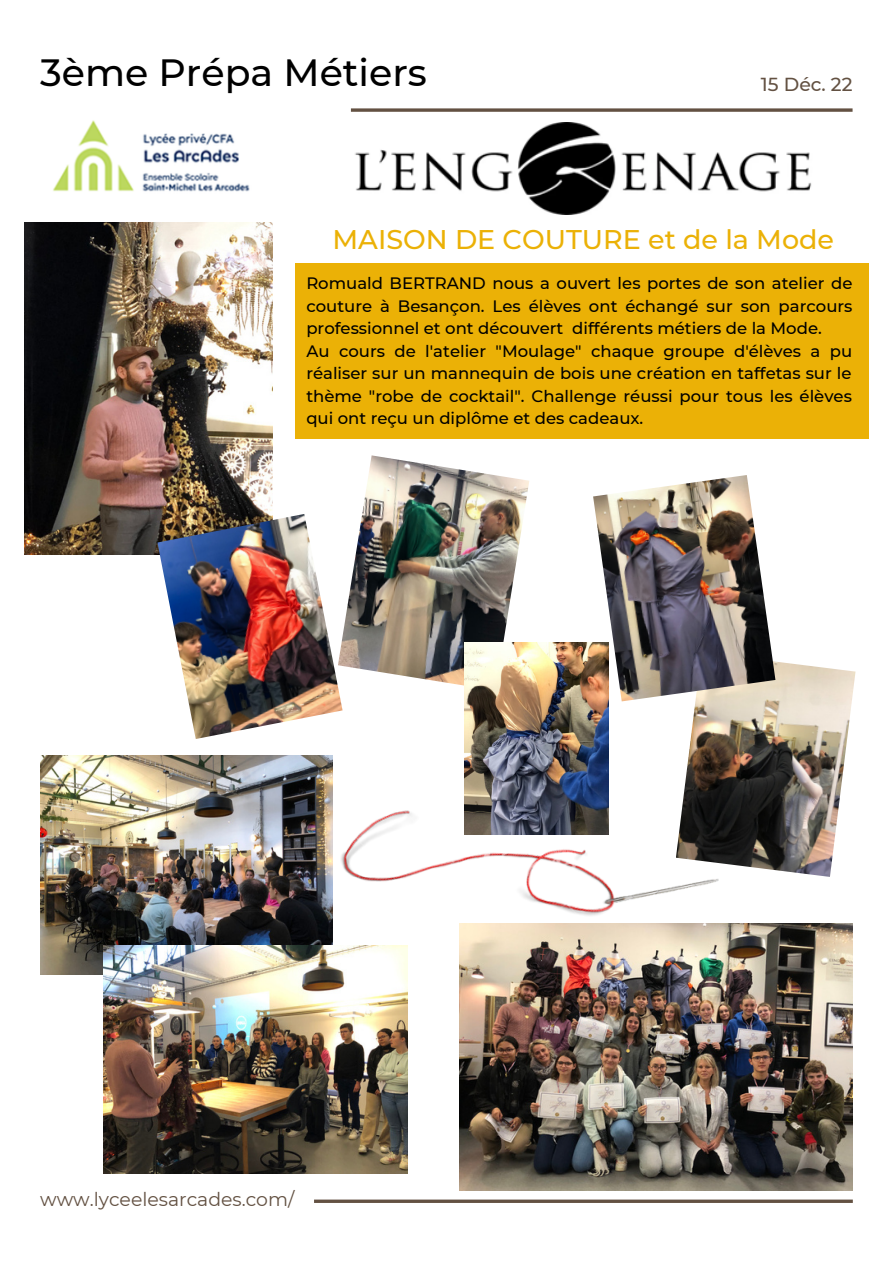
<style>
.page{position:relative;width:893px;height:1264px;background:#fff}
.page>*{position:absolute;margin:0;border:0;box-sizing:border-box;transform-origin:0 0}
.t1{font:500 37.95px "Montserrat";color:#000}
.t2{font:500 27px "Montserrat";color:#ebb106}
.t3{font:18.75px "Montserrat";color:#635142}
.t4{font:500 18.75px "Montserrat";color:#635142}
.t5{font:500 16.5px/22.5px "Montserrat";color:#000}
</style>
<div class="page">
<svg style="left:351px;top:108px;width:501px;height:4px;background:#7b6b5f"></svg>
<hr style="left:314px;top:1199px;width:538px;height:3px;background:#635142">
<img style="left:682px;top:661px;width:173px;height:215px">
<img style="left:593px;top:475px;width:182px;height:226px">
<img style="left:24px;top:223px;width:249px;height:331px">
<img style="left:53px;top:120px;width:197px;height:72px">
<img style="left:459px;top:923px;width:393px;height:266px">
<img style="left:355px;top:122px;width:457px;height:92px">
<img style="left:40px;top:755px;width:292px;height:219px">
<img style="left:104px;top:945px;width:303px;height:228px">
<div style="left:296px;top:263px;width:573px;height:175px;background:#ebb106"></div>
<img style="left:342px;top:455px;width:187px;height:231px">
<img style="left:464px;top:642px;width:144px;height:165px">
<img style="left:157px;top:514px;width:185px;height:225px">
<img style="left:341px;top:807px;width:379px;height:109px">
<h1 class="t1" style="left:40px;top:49px;width:388px">3ème Prépa Métiers</h1>
<p class="t4" style="left:760px;top:73px;width:93px">15 Déc. 22</p>
<h2 class="t2" style="left:332px;top:223px;width:503px">MAISON DE COUTURE et de la Mode</h2>
<p class="t5" style="left:306px;top:272px;width:547px">Romuald BERTRAND nous a ouvert les portes de son atelier de couture à Besançon. Les élèves ont échangé sur son parcours professionnel et ont découvert différents métiers de la Mode.<br>Au cours de l'atelier "Moulage" chaque groupe d'élèves a pu réaliser sur un mannequin de bois une création en taffetas sur le thème "robe de cocktail". Challenge réussi pour tous les élèves qui ont reçu un diplôme et des cadeaux.</p>
<p class="t3" style="left:40px;top:1188px;width:256px">www.lyceelesarcades.com/</p>
</div>
